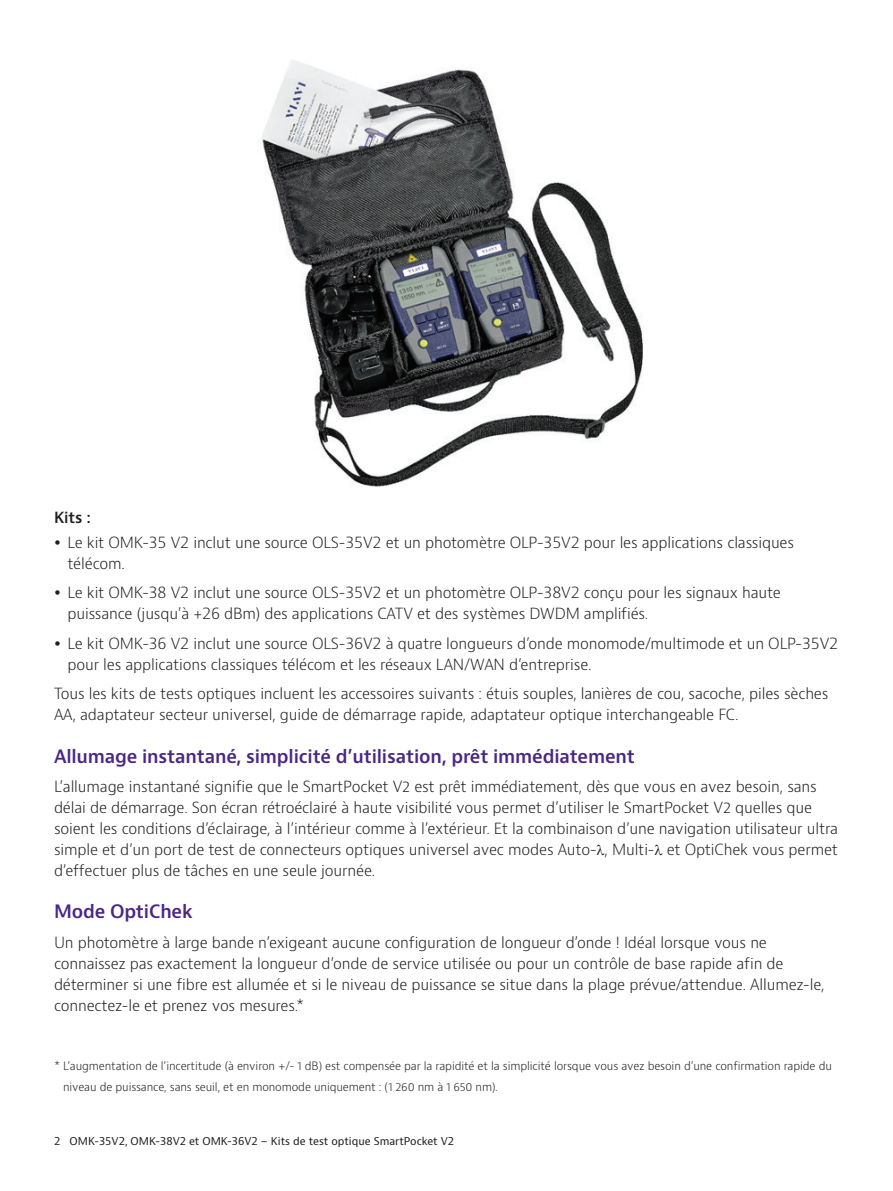
<style>
.page{position:relative;width:893px;height:1191px;background:#fff}
.page>*{position:absolute;margin:0;border:0;box-sizing:border-box;transform-origin:0 0}
.H2_Heading_Purple_12{font:600 18px "Bernino Sans";letter-spacing:-.01em;color:#4a2785}
.P_10_16{font:300 15px/21px "Bernino Sans";letter-spacing:-.01em;color:#231f20}
.H3_Heading_Level_3{font:600 15px "Bernino Sans";color:#231f20}
.P_10_16-2{font:300 11.25px/21px "Bernino Sans";letter-spacing:-.01em;color:#231f20}
.t1{font:10.5px "Bernino Sans";color:#231f20}
</style>
<div class="page">
<img style="left:261px;top:60px;width:382px;height:427px">
<p class="H3_Heading_Level_3" style="left:54px;top:507px;width:39px">Kits :</p>
<p class="P_10_16" style="left:68px;top:532px;width:728px">Le kit OMK-35 V2 inclut une source OLS-35V2 et un photomètre OLP-35V2 pour les applications classiques télécom.</p>
<p class="P_10_16" style="left:68px;top:582px;width:715px">Le kit OMK-38 V2 inclut une source OLS-35V2 et un photomètre OLP-38V2 conçu pour les signaux haute puissance (jusqu’à +26 dBm) des applications CATV et des systèmes DWDM amplifiés.</p>
<p class="P_10_16" style="left:68px;top:633px;width:772px">Le kit OMK-36 V2 inclut une source OLS-36V2 à quatre longueurs d’onde monomode/multimode et un OLP-35V2 pour les applications classiques télécom et les réseaux LAN/WAN d’entreprise.</p>
<p class="P_10_16" style="left:54px;top:683px;width:776px">Tous les kits de tests optiques incluent les accessoires suivants : étuis souples, lanières de cou, sacoche, piles sèches<br>AA, adaptateur secteur universel, guide de démarrage rapide, adaptateur optique interchangeable FC.</p>
<p class="H2_Heading_Purple_12" style="left:54px;top:744px;width:583px">Allumage instantané, simplicité d’utilisation, prêt immédiatement</p>
<p class="P_10_16" style="left:54px;top:776px;width:786px">L’allumage instantané signifie que le SmartPocket V2 est prêt immédiatement, dès que vous en avez besoin, sans délai de démarrage. Son écran rétroéclairé à haute visibilité vous permet d’utiliser le SmartPocket V2 quelles que soient les conditions d’éclairage, à l’intérieur comme à l’extérieur. Et la combinaison d’une navigation utilisateur ultra simple et d’un port de test de connecteurs optiques universel avec modes Auto- , Multi- et OptiChek vous permet d’effectuer plus de tâches en une seule journée.</p>
<p class="H2_Heading_Purple_12" style="left:54px;top:900px;width:140px">Mode OptiChek</p>
<p class="P_10_16" style="left:54px;top:932px;width:772px">Un photomètre à large bande n’exigeant aucune configuration de longueur d’onde ! Idéal lorsque vous ne connaissez pas exactement la longueur d’onde de service utilisée ou pour un contrôle de base rapide afin de déterminer si une fibre est allumée et si le niveau de puissance se situe dans la plage prévue/attendue. Allumez-le, connectez-le et prenez vos mesures.*</p>
<p class="P_10_16-2" style="left:63px;top:1055px;width:770px;text-indent:-9px">* L’augmentation de l’incertitude (à environ +/- 1 dB) est compensée par la rapidité et la simplicité lorsque vous avez besoin d’une confirmation rapide du niveau de puissance, sans seuil, et en monomode uniquement : (1 260 nm à 1 650 nm).</p>
<p class="t1" style="left:54px;top:1134px;width:402px">2 OMK-35V2, OMK-38V2 et OMK-36V2 – Kits de test optique SmartPocket V2</p>
</div>
